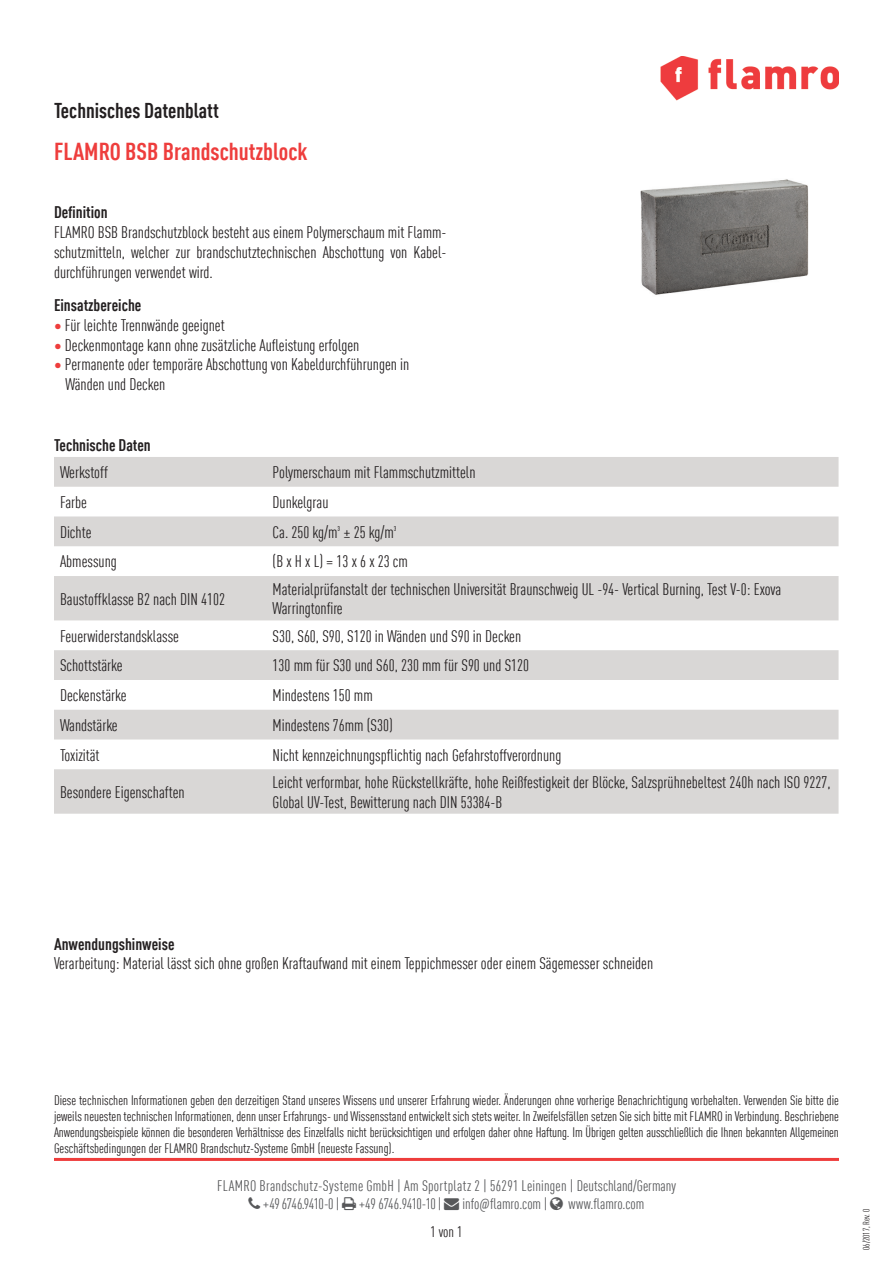
<style>
.page{position:relative;width:893px;height:1263px;background:#fff}
.page>*{position:absolute;margin:0;border:0;box-sizing:border-box;transform-origin:0 0}
.t1{font:700 condensed 24px "DIN Pro";color:#ee3d3c}
.t2{font:700 condensed 21px "DIN Pro";color:#231f20}
.t3{font:condensed 16.5px/19.8px "DIN Pro";color:#231f20}
.t4{font:700 condensed 16.5px "DIN Pro";color:#231f20}
.t5{font:condensed 15px/18px "DIN Pro";letter-spacing:.01em;color:#57585a}
.t6{font:condensed 15px "DIN Pro";letter-spacing:-.03em;color:#57585a}
.t7{font:condensed 15px "DIN Pro";color:#231f20}
.t8{font:condensed 13.5px/16.2px "DIN Pro";color:#231f20;text-align:justify}
.t9{font:condensed 9px "DIN Pro";color:#231f20}
.s1{color:#ee3d3c}
</style>
<div class="page">
<hr style="left:54px;top:1158px;width:785px;height:3px;background:#ee3d3c">
<img style="left:660px;top:56px;width:179px;height:44px">
<svg style="left:54px;top:457px;width:784px;height:357px;fill:#d9d7d6"></svg>
<img style="left:640px;top:179px;width:169px;height:116px">
<p class="t2" style="left:54px;top:95px;width:166px">Technisches Datenblatt</p>
<h1 class="t1" style="left:54px;top:133px;width:255px">FLAMRO BSB Brandschutzblock</h1>
<p class="t4" style="left:54px;top:200px;width:55px">Definition</p>
<p class="t3" style="left:54px;top:221px;width:394px;text-align:justify">FLAMRO BSB Brandschutzblock besteht aus einem Polymerschaum mit Flamm&shy;schutzmitteln, welcher zur brandschutztechnischen Abschottung von Kabel&shy;durchführungen verwendet wird.</p>
<p class="t4" style="left:54px;top:293px;width:89px">Einsatzbereiche</p>
<p class="t3" style="left:54px;top:314px;width:172px"><span class="s1">•</span> Für leichte Trennwände geeignet</p>
<p class="t3" style="left:54px;top:334px;width:307px"><span class="s1">•</span> Deckenmontage kann ohne zusätzliche Aufleistung erfolgen</p>
<p class="t3" style="left:65px;top:354px;width:346px;text-indent:-11px"><span class="s1">•</span> Permanente oder temporäre Abschottung von Kabeldurchführungen in<br>Wänden und Decken</p>
<p class="t4" style="left:54px;top:433px;width:98px">Technische Daten</p>
<p class="t3" style="left:60px;top:461px;width:49px">Werkstoff</p>
<p class="t3" style="left:273px;top:461px;width:204px">Polymerschaum mit Flammschutzmitteln</p>
<p class="t3" style="left:60px;top:491px;width:29px">Farbe</p>
<p class="t3" style="left:273px;top:491px;width:57px">Dunkelgrau</p>
<p class="t3" style="left:60px;top:521px;width:33px">Dichte</p>
<p class="t3" style="left:273px;top:521px;width:125px">Ca. 250 kg/m³ ± 25 kg/m³</p>
<p class="t3" style="left:60px;top:551px;width:58px">Abmessung</p>
<p class="t3" style="left:273px;top:551px;width:137px">(B x H x L) = 13 x 6 x 23 cm</p>
<p class="t3" style="left:60px;top:588px;width:167px">Baustoffklasse B2 nach DIN 4102</p>
<p class="t3" style="left:273px;top:578px;width:510px">Materialprüfanstalt der technischen Universität Braunschweig UL -94- Vertical Burning, Test V-0: Exova<br>Warringtonfire</p>
<p class="t3" style="left:60px;top:625px;width:121px">Feuerwiderstandsklasse</p>
<p class="t3" style="left:273px;top:625px;width:250px">S30, S60, S90, S120 in Wänden und S90 in Decken</p>
<p class="t3" style="left:60px;top:655px;width:64px">Schottstärke</p>
<p class="t3" style="left:273px;top:655px;width:258px">130 mm für S30 und S60, 230 mm für S90 und S120</p>
<p class="t3" style="left:60px;top:684px;width:68px">Deckenstärke</p>
<p class="t3" style="left:273px;top:684px;width:102px">Mindestens 150 mm</p>
<p class="t3" style="left:60px;top:714px;width:59px">Wandstärke</p>
<p class="t3" style="left:273px;top:714px;width:122px">Mindestens 76mm (S30)</p>
<p class="t3" style="left:60px;top:744px;width:41px">Toxizität</p>
<p class="t3" style="left:273px;top:744px;width:290px">Nicht kennzeichnungspflichtig nach Gefahrstoffverordnung</p>
<p class="t3" style="left:60px;top:781px;width:126px">Besondere Eigenschaften</p>
<p class="t3" style="left:273px;top:771px;width:559px">Leicht verformbar, hohe Rückstellkräfte, hohe Reißfestigkeit der Blöcke, Salzsprühnebeltest 240h nach ISO 9227,<br>Global UV-Test, Bewitterung nach DIN 53384-B</p>
<p class="t4" style="left:54px;top:932px;width:122px">Anwendungshinweise</p>
<p class="t3" style="left:54px;top:953px;width:601px">Verarbeitung: Material lässt sich ohne großen Kraftaufwand mit einem Teppichmesser oder einem Sägemesser schneiden</p>
<p class="t8" style="left:54px;top:1091px;width:786px">Diese technischen Informationen geben den derzeitigen Stand unseres Wissens und unserer Erfahrung wieder. Änderungen ohne vorherige Benachrichtigung vorbehalten. Verwenden Sie bitte die jeweils neuesten technischen Informationen, denn unser Erfahrungs- und Wissensstand entwickelt sich stets weiter. In Zweifelsfällen setzen Sie sich bitte mit FLAMRO in Verbindung. Beschriebene Anwendungsbeispiele können die besonderen Verhältnisse des Einzelfalls nicht berücksichtigen und erfolgen daher ohne Haftung. Im Übrigen gelten ausschließlich die Ihnen bekannten Allgemeinen Geschäftsbedingungen der FLAMRO Brandschutz-Systeme GmbH (neueste Fassung).</p>
<p class="t5" style="left:263px;top:1176px;width:414px;text-indent:-46px">FLAMRO Brandschutz-Systeme GmbH | Am Sportplatz 2 | 56291 Leiningen | Deutschland/Germany +49 6746.9410-0 |</p>
<p class="t6" style="left:359px;top:1193px;width:84px">+49 6746.9410-10 |</p>
<p class="t5" style="left:462px;top:1194px;width:87px">info@flamro.com |</p>
<p class="t5" style="left:568px;top:1194px;width:78px">www.flamro.com</p>
<p class="t7" style="left:430px;top:1221px;width:33px">1 von 1</p>
<p class="t9" style="left:860px;top:1250px;width:43px;rotate:-90deg">06/2017, Rev. 0</p>
</div>
